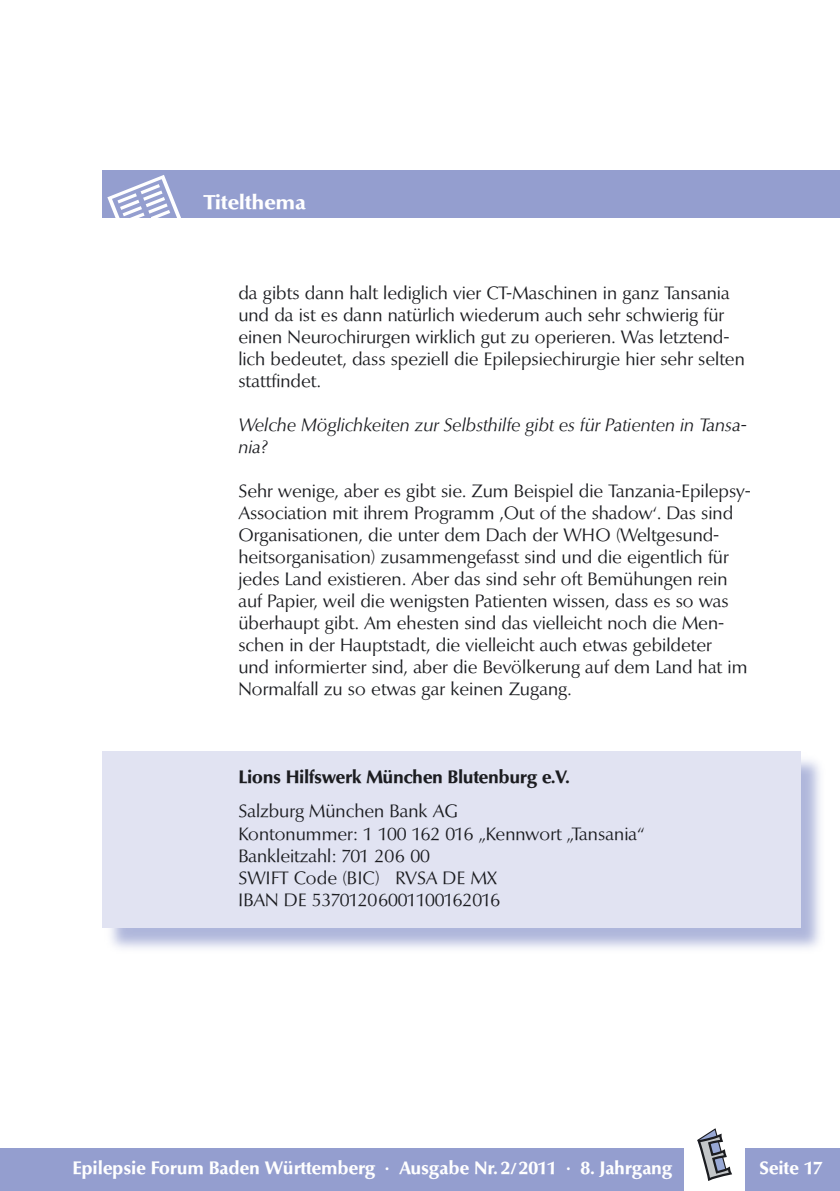
<style>
.page{position:relative;width:840px;height:1191px;background:#fff}
.page>*{position:absolute;margin:0;border:0;box-sizing:border-box;transform-origin:0 0}
.t1{font:700 20px "Optima BQ";letter-spacing:.01em;color:#fff;scale:1.08 1}
.t2{font:18px/22px "Optima BQ";color:#1b1c20}
.t3{font:700 18px "Optima BQ";letter-spacing:.01em;color:#fff}
.t4{font:italic 18px/22px "Optima BQ";color:#1b1c20}
.t5{font:700 18px "Optima BQ";color:#1b1c20}
</style>
<div class="page">
<hr style="left:0;top:0;width:1px;height:102px;background:#949ecf">
<div style="left:744px;top:1148px;width:95px;height:43px;background:#949ecf"></div>
<div style="left:0;top:1148px;width:683px;height:43px;background:#949ecf"></div>
<svg style="left:697px;top:1128px;width:35px;height:53px"></svg>
<div style="left:104px;top:752px;width:723px;height:202px;background:#949ecf;opacity:.75"></div>
<div style="left:102px;top:751px;width:697px;height:177px;background:#e1e3f2"></div>
<div style="left:102px;top:170px;width:737px;height:48px;background:#949ecf"></div>
<svg style="left:107px;top:175px;width:74px;height:43px"></svg>
<p class="t1" style="left:203px;top:191px;width:96px">Titelthema</p>
<p class="t2" style="left:238px;top:283px;width:507px">da gibts dann halt lediglich vier CT-Maschinen in ganz Tansania und da ist es dann natürlich wiederum auch sehr schwierig für einen Neurochirurgen wirklich gut zu operieren. Was letztend&shy;lich bedeutet, dass speziell die Epilepsiechirurgie hier sehr selten stattfindet.</p>
<p class="t4" style="left:238px;top:414px;width:510px">Welche Möglichkeiten zur Selbsthilfe gibt es für Patienten in Tansa&shy;nia?</p>
<p class="t2" style="left:238px;top:481px;width:513px">Sehr wenige, aber es gibt sie. Zum Beispiel die Tanzania-Epilepsy-Association mit ihrem Programm ‚Out of the shadow‘. Das sind Organisationen, die unter dem Dach der WHO (Weltgesund&shy;heitsorganisation) zusammengefasst sind und die eigentlich für jedes Land existieren. Aber das sind sehr oft Bemühungen rein auf Papier, weil die wenigsten Patienten wissen, dass es so was überhaupt gibt. Am ehesten sind das vielleicht noch die Men&shy;schen in der Hauptstadt, die vielleicht auch etwas gebildeter<br>und informierter sind, aber die Bevölkerung auf dem Land hat im Normalfall zu so etwas gar keinen Zugang.</p>
<p class="t5" style="left:238px;top:767px;width:332px">Lions Hilfswerk München Blutenburg e.V.</p>
<p class="t2" style="left:238px;top:801px;width:407px">Salzburg München Bank AG<br>Kontonummer: 1 100 162 016 „Kennwort „Tansania“<br>Bankleitzahl: 701 206 00<br>SWIFT Code (BIC) RVSA DE MX<br>IBAN DE 53701206001100162016</p>
<p class="t3" style="left:72px;top:1157px;width:601px">Epilepsie Forum Baden Württemberg · Ausgabe Nr. 2/2011 · 8. Jahrgang</p>
<p class="t3" style="left:758px;top:1157px;width:64px">Seite 17</p>
</div>
